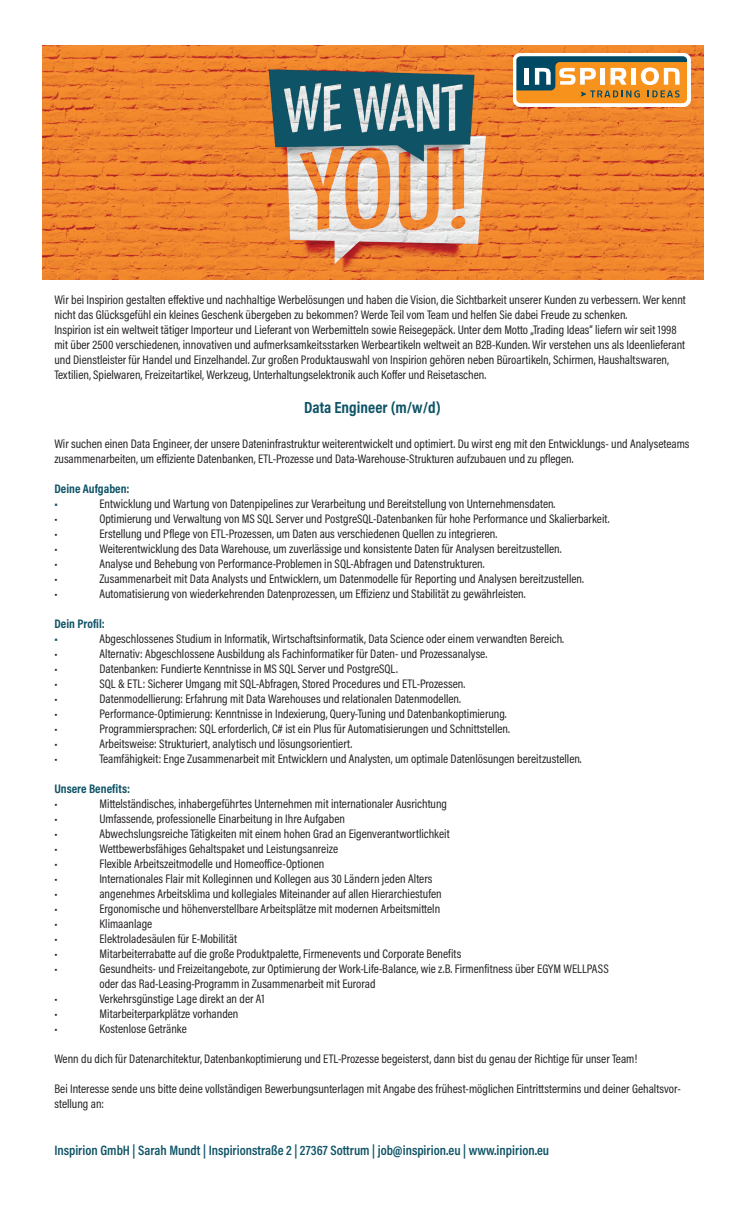
<style>
.page{position:relative;width:745px;height:1205px;background:#fff}
.page>*{position:absolute;margin:0;border:0;box-sizing:border-box;transform-origin:0 0}
.t1{font:700 16.25px "Acumin Pro Cond";color:#0e5366}
.t2{font:600 13.75px "Acumin Pro Cond";color:#0e5366}
.t3{font:12.5px/15px "Acumin Pro Cond";color:#231f20}
.t4{font:700 12.5px/15px "Acumin Pro Cond";color:#0e5366}
</style>
<div class="page">
<img style="left:42px;top:45px;width:661px;height:234px">
<svg style="left:512px;top:53px;width:178px;height:54px"></svg>
<svg style="left:516px;top:56px;width:170px;height:47px;background:#b79155"></svg>
<div style="left:599px;top:68px;width:5px;height:17px;background:#fff"></div>
<p class="t3" style="left:54px;top:292px;width:632px">Wir bei Inspirion gestalten effektive und nachhaltige Werbelösungen und haben die Vision, die Sichtbarkeit unserer Kunden zu verbessern. Wer kennt nicht das Glücksgefühl ein kleines Geschenk übergeben zu bekommen? Werde Teil vom Team und helfen Sie dabei Freude zu schenken.<br>Inspirion ist ein weltweit tätiger Importeur und Lieferant von Werbemitteln sowie Reisegepäck. Unter dem Motto „Trading Ideas“ liefern wir seit 1998 mit über 2500 verschiedenen, innovativen und aufmerksamkeitsstarken Werbeartikeln weltweit an B2B-Kunden. Wir verstehen uns als Ideenlieferant und Dienstleister für Handel und Einzelhandel. Zur großen Produktauswahl von Inspirion gehören neben Büroartikeln, Schirmen, Haushaltswaren, Textilien, Spielwaren, Freizeitartikel, Werkzeug, Unterhaltungselektronik auch Koffer und Reisetaschen.</p>
<h1 class="t1" style="left:304px;top:397px;width:138px">Data Engineer (m/w/d)</h1>
<p class="t3" style="left:54px;top:436px;width:636px">Wir suchen einen Data Engineer, der unsere Dateninfrastruktur weiterentwickelt und optimiert. Du wirst eng mit den Entwicklungs- und Analyseteams zusammenarbeiten, um effiziente Datenbanken, ETL-Prozesse und Data-Warehouse-Strukturen aufzubauen und zu pflegen.</p>
<p class="t4" style="left:54px;top:481px;width:77px">Deine Aufgaben: •</p>
<p class="t3" style="left:99px;top:496px;width:457px">Entwicklung und Wartung von Datenpipelines zur Verarbeitung und Bereitstellung von Unternehmensdaten.</p>
<p class="t3" style="left:54px;top:511px;width:5px">•</p>
<p class="t3" style="left:99px;top:511px;width:511px">Optimierung und Verwaltung von MS SQL Server und PostgreSQL-Datenbanken für hohe Performance und Skalierbarkeit.</p>
<p class="t3" style="left:54px;top:526px;width:5px">•</p>
<p class="t3" style="left:99px;top:526px;width:399px">Erstellung und Pflege von ETL-Prozessen, um Daten aus verschiedenen Quellen zu integrieren.</p>
<p class="t3" style="left:54px;top:541px;width:5px">•</p>
<p class="t3" style="left:99px;top:541px;width:463px">Weiterentwicklung des Data Warehouse, um zuverlässige und konsistente Daten für Analysen bereitzustellen.</p>
<p class="t3" style="left:54px;top:556px;width:5px">•</p>
<p class="t3" style="left:99px;top:556px;width:386px">Analyse und Behebung von Performance-Problemen in SQL-Abfragen und Datenstrukturen.</p>
<p class="t3" style="left:54px;top:571px;width:5px">•</p>
<p class="t3" style="left:99px;top:571px;width:485px">Zusammenarbeit mit Data Analysts und Entwicklern, um Datenmodelle für Reporting und Analysen bereitzustellen.</p>
<p class="t3" style="left:54px;top:586px;width:5px">•</p>
<p class="t3" style="left:99px;top:586px;width:427px">Automatisierung von wiederkehrenden Datenprozessen, um Effizienz und Stabilität zu gewährleisten.</p>
<p class="t4" style="left:54px;top:616px;width:52px">Dein Profil: •</p>
<p class="t3" style="left:99px;top:631px;width:466px">Abgeschlossenes Studium in Informatik, Wirtschaftsinformatik, Data Science oder einem verwandten Bereich.</p>
<p class="t3" style="left:54px;top:646px;width:5px">•</p>
<p class="t3" style="left:99px;top:646px;width:389px">Alternativ: Abgeschlossene Ausbildung als Fachinformatiker für Daten- und Prozessanalyse.</p>
<p class="t3" style="left:54px;top:661px;width:5px">•</p>
<p class="t3" style="left:99px;top:661px;width:300px">Datenbanken: Fundierte Kenntnisse in MS SQL Server und PostgreSQL.</p>
<p class="t3" style="left:54px;top:676px;width:5px">•</p>
<p class="t3" style="left:99px;top:676px;width:367px">SQL &amp; ETL: Sicherer Umgang mit SQL-Abfragen, Stored Procedures und ETL-Prozessen.</p>
<p class="t3" style="left:54px;top:691px;width:5px">•</p>
<p class="t3" style="left:99px;top:691px;width:363px">Datenmodellierung: Erfahrung mit Data Warehouses und relationalen Datenmodellen.</p>
<p class="t3" style="left:54px;top:706px;width:5px">•</p>
<p class="t3" style="left:99px;top:706px;width:408px">Performance-Optimierung: Kenntnisse in Indexierung, Query-Tuning und Datenbankoptimierung.</p>
<p class="t3" style="left:54px;top:721px;width:5px">•</p>
<p class="t3" style="left:99px;top:721px;width:411px">Programmiersprachen: SQL erforderlich, C# ist ein Plus für Automatisierungen und Schnittstellen.</p>
<p class="t3" style="left:54px;top:736px;width:5px">•</p>
<p class="t3" style="left:99px;top:736px;width:254px">Arbeitsweise: Strukturiert, analytisch und lösungsorientiert.</p>
<p class="t3" style="left:54px;top:751px;width:5px">•</p>
<p class="t3" style="left:99px;top:751px;width:483px">Teamfähigkeit: Enge Zusammenarbeit mit Entwicklern und Analysten, um optimale Datenlösungen bereitzustellen.</p>
<p class="t4" style="left:54px;top:781px;width:77px">Unsere Benefits:</p>
<p class="t3" style="left:54px;top:796px;width:5px">•</p>
<p class="t3" style="left:99px;top:796px;width:349px">Mittelständisches, inhabergeführtes Unternehmen mit internationaler Ausrichtung</p>
<p class="t3" style="left:54px;top:811px;width:5px">•</p>
<p class="t3" style="left:99px;top:811px;width:247px">Umfassende, professionelle Einarbeitung in Ihre Aufgaben</p>
<p class="t3" style="left:54px;top:826px;width:5px">•</p>
<p class="t3" style="left:99px;top:826px;width:351px">Abwechslungsreiche Tätigkeiten mit einem hohen Grad an Eigenverantwortlichkeit</p>
<p class="t3" style="left:54px;top:841px;width:5px">•</p>
<p class="t3" style="left:99px;top:841px;width:240px">Wettbewerbsfähiges Gehaltspaket und Leistungsanreize</p>
<p class="t3" style="left:54px;top:856px;width:5px">•</p>
<p class="t3" style="left:99px;top:856px;width:226px">Flexible Arbeitszeitmodelle und Homeoffice-Optionen</p>
<p class="t3" style="left:54px;top:871px;width:5px">•</p>
<p class="t3" style="left:99px;top:871px;width:334px">Internationales Flair mit Kolleginnen und Kollegen aus 30 Ländern jeden Alters</p>
<p class="t3" style="left:54px;top:886px;width:5px">•</p>
<p class="t3" style="left:99px;top:886px;width:343px">angenehmes Arbeitsklima und kollegiales Miteinander auf allen Hierarchiestufen</p>
<p class="t3" style="left:54px;top:901px;width:5px">•</p>
<p class="t3" style="left:99px;top:901px;width:342px">Ergonomische und höhenverstellbare Arbeitsplätze mit modernen Arbeitsmitteln</p>
<p class="t3" style="left:54px;top:916px;width:5px">•</p>
<p class="t3" style="left:99px;top:916px;width:54px">Klimaanlage</p>
<p class="t3" style="left:54px;top:931px;width:5px">•</p>
<p class="t3" style="left:99px;top:931px;width:139px">Elektroladesäulen für E-Mobilität</p>
<p class="t3" style="left:54px;top:946px;width:5px">•</p>
<p class="t3" style="left:99px;top:946px;width:363px">Mitarbeiterrabatte auf die große Produktpalette, Firmenevents und Corporate Benefits</p>
<p class="t3" style="left:54px;top:961px;width:5px">•</p>
<p class="t3" style="left:99px;top:961px;width:510px">Gesundheits- und Freizeitangebote, zur Optimierung der Work-Life-Balance, wie z.B. Firmenfitness über EGYM WELLPASS oder das Rad-Leasing-Programm in Zusammenarbeit mit Eurorad</p>
<p class="t3" style="left:54px;top:991px;width:5px">•</p>
<p class="t3" style="left:99px;top:991px;width:167px">Verkehrsgünstige Lage direkt an der A1</p>
<p class="t3" style="left:54px;top:1006px;width:5px">•</p>
<p class="t3" style="left:99px;top:1006px;width:140px">Mitarbeiterparkplätze vorhanden</p>
<p class="t3" style="left:54px;top:1021px;width:5px">•</p>
<p class="t3" style="left:99px;top:1021px;width:89px">Kostenlose Getränke</p>
<p class="t3" style="left:54px;top:1051px;width:584px">Wenn du dich für Datenarchitektur, Datenbankoptimierung und ETL-Prozesse begeisterst, dann bist du genau der Richtige für unser Team!</p>
<p class="t3" style="left:54px;top:1081px;width:627px">Bei Interesse sende uns bitte deine vollständigen Bewerbungsunterlagen mit Angabe des frühest-möglichen Eintrittstermins und deiner Gehaltsvor&shy;stellung an:</p>
<p class="t2" style="left:54px;top:1141px;width:496px">Inspirion GmbH | Sarah Mundt | Inspirionstraße 2 | 27367 Sottrum | job@inspirion.eu | www.inpirion.eu</p>
</div>
